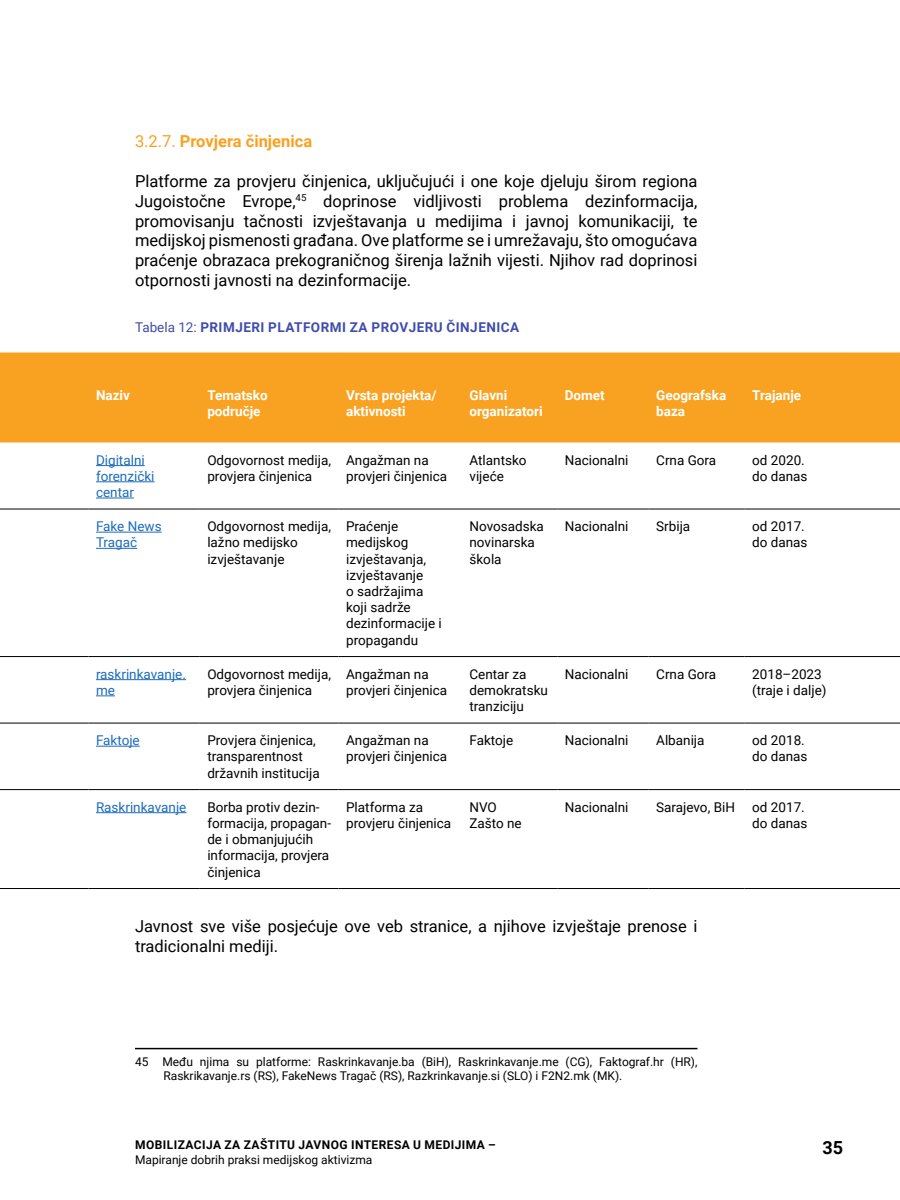
<style>
.page{position:relative;width:900px;height:1200px;background:#fff}
.page>*{position:absolute;margin:0;border:0;box-sizing:border-box;transform-origin:0 0}
.t1{font:700 18px "Roboto";color:#000}
.body{font:16.5px/19.8px "Roboto";color:#000;text-align:justify}
.subtitle_1_1{font:700 16.5px "Roboto";color:#f9a221}
.Table_body{font:13.5px/16.2px "Roboto";color:#000}
.Table_body-2{font:700 13.5px/16.2px "Roboto";color:#fff}
.Table_body-3{font:13.5px/16.2px "Roboto";color:#1c6bbc}
.Table_body-4{font:700 13.5px "Roboto";letter-spacing:.035em;color:#3f4dab}
.footnote{font:12px/14.4px "Roboto";color:#000}
.t2{font:700 12px "Roboto";letter-spacing:.035em;color:#000}
.s1{font-weight:400}
</style>
<div class="page">
<hr style="left:135px;top:1048px;width:563px;height:1px;background:#000">
<div style="left:0;top:352px;width:900px;height:90px;background:#f9a221"></div>
<hr style="left:0;top:509px;width:88px;height:1px;background:#000">
<hr style="left:88px;top:509px;width:112px;height:1px;background:#000">
<hr style="left:200px;top:509px;width:139px;height:1px;background:#000">
<hr style="left:339px;top:509px;width:123px;height:1px;background:#000">
<hr style="left:462px;top:509px;width:95px;height:1px;background:#000">
<hr style="left:557px;top:509px;width:92px;height:1px;background:#000">
<hr style="left:649px;top:509px;width:96px;height:1px;background:#000">
<hr style="left:745px;top:509px;width:98px;height:1px;background:#000">
<hr style="left:843px;top:509px;width:57px;height:1px;background:#000">
<hr style="left:0;top:656px;width:88px;height:1px;background:#000">
<hr style="left:88px;top:656px;width:112px;height:1px;background:#000">
<hr style="left:200px;top:656px;width:139px;height:1px;background:#000">
<hr style="left:339px;top:656px;width:123px;height:1px;background:#000">
<hr style="left:462px;top:656px;width:95px;height:1px;background:#000">
<hr style="left:557px;top:656px;width:92px;height:1px;background:#000">
<hr style="left:649px;top:656px;width:96px;height:1px;background:#000">
<hr style="left:745px;top:656px;width:98px;height:1px;background:#000">
<hr style="left:843px;top:656px;width:57px;height:1px;background:#000">
<hr style="left:0;top:723px;width:88px;height:1px;background:#000">
<hr style="left:88px;top:723px;width:112px;height:1px;background:#000">
<hr style="left:200px;top:723px;width:139px;height:1px;background:#000">
<hr style="left:339px;top:723px;width:123px;height:1px;background:#000">
<hr style="left:462px;top:723px;width:95px;height:1px;background:#000">
<hr style="left:557px;top:723px;width:92px;height:1px;background:#000">
<hr style="left:649px;top:723px;width:96px;height:1px;background:#000">
<hr style="left:745px;top:723px;width:98px;height:1px;background:#000">
<hr style="left:843px;top:723px;width:57px;height:1px;background:#000">
<hr style="left:0;top:789px;width:88px;height:1px;background:#000">
<hr style="left:88px;top:789px;width:112px;height:1px;background:#000">
<hr style="left:200px;top:789px;width:139px;height:1px;background:#000">
<hr style="left:339px;top:789px;width:123px;height:1px;background:#000">
<hr style="left:462px;top:789px;width:95px;height:1px;background:#000">
<hr style="left:557px;top:789px;width:92px;height:1px;background:#000">
<hr style="left:649px;top:789px;width:96px;height:1px;background:#000">
<hr style="left:745px;top:789px;width:98px;height:1px;background:#000">
<hr style="left:843px;top:789px;width:57px;height:1px;background:#000">
<hr style="left:0;top:888px;width:88px;height:1px;background:#000">
<hr style="left:88px;top:888px;width:112px;height:1px;background:#000">
<hr style="left:200px;top:888px;width:139px;height:1px;background:#000">
<hr style="left:339px;top:888px;width:123px;height:1px;background:#000">
<hr style="left:462px;top:888px;width:95px;height:1px;background:#000">
<hr style="left:557px;top:888px;width:92px;height:1px;background:#000">
<hr style="left:649px;top:888px;width:96px;height:1px;background:#000">
<hr style="left:745px;top:888px;width:98px;height:1px;background:#000">
<hr style="left:843px;top:888px;width:57px;height:1px;background:#000">
<hr style="left:96px;top:465px;width:49px;height:1px;background:#1c6bbc">
<hr style="left:96px;top:481px;width:59px;height:1px;background:#1c6bbc">
<hr style="left:96px;top:498px;width:38px;height:1px;background:#1c6bbc">
<hr style="left:96px;top:532px;width:66px;height:1px;background:#1c6bbc">
<hr style="left:96px;top:548px;width:41px;height:1px;background:#1c6bbc">
<hr style="left:96px;top:679px;width:90px;height:1px;background:#1c6bbc">
<svg style="left:96px;top:696px;width:19px;height:1px"></svg>
<hr style="left:96px;top:746px;width:44px;height:1px;background:#1c6bbc">
<hr style="left:96px;top:812px;width:90px;height:1px;background:#1c6bbc">
<p class="subtitle_1_1" style="left:135px;top:130px;width:179px"><span class="s1">3.2.7.</span> Provjera činjenica</p>
<p class="body" style="left:135px;top:171px;width:564px">Platforme za provjeru činjenica, uključujući i one koje djeluju širom regiona Jugoistočne Evrope,<sup>45</sup> doprinose vidljivosti problema dezinformacija, promovisanju tačnosti izvještavanja u medijima i javnoj komunikaciji, te medijskoj pismenosti građana. Ove platforme se i umrežavaju, što omogućava praćenje obrazaca prekograničnog širenja lažnih vijesti. Njihov rad doprinosi otpornosti javnosti na dezinformacije.</p>
<p class="Table_body-4" style="left:135px;top:318px;width:386px"><span class="s1">Tabela 12:</span> PRIMJERI PLATFORMI ZA PROVJERU ČINJENICA</p>
<p class="Table_body-2" style="left:96px;top:386px;width:36px">Naziv</p>
<p class="Table_body-2" style="left:207px;top:386px;width:62px">Tematsko</p>
<p class="Table_body-2" style="left:207px;top:402px;width:55px">područje</p>
<p class="Table_body-2" style="left:346px;top:386px;width:92px">Vrsta projekta/ aktivnosti</p>
<p class="Table_body-2" style="left:470px;top:386px;width:75px">Glavni organizatori</p>
<p class="Table_body-2" style="left:565px;top:386px;width:41px">Domet</p>
<p class="Table_body-2" style="left:656px;top:386px;width:72px">Geografska baza</p>
<p class="Table_body-2" style="left:752px;top:386px;width:51px">Trajanje</p>
<p class="Table_body-3" style="left:96px;top:451px;width:50px">Digitalni</p>
<p class="Table_body-3" style="left:96px;top:467px;width:60px">forenzički</p>
<p class="Table_body-3" style="left:96px;top:484px;width:39px">centar</p>
<p class="Table_body" style="left:207px;top:451px;width:125px">Odgovornost medija, provjera činjenica</p>
<p class="Table_body" style="left:346px;top:451px;width:103px">Angažman na provjeri činjenica</p>
<p class="Table_body" style="left:470px;top:451px;width:59px">Atlantsko vijeće</p>
<p class="Table_body" style="left:565px;top:451px;width:65px">Nacionalni</p>
<p class="Table_body" style="left:656px;top:451px;width:62px">Crna Gora</p>
<p class="Table_body" style="left:752px;top:451px;width:54px">od 2020.</p>
<p class="Table_body" style="left:752px;top:467px;width:57px">do danas</p>
<p class="Table_body-3" style="left:96px;top:518px;width:67px">Fake News<br>Tragač</p>
<p class="Table_body" style="left:207px;top:518px;width:125px">Odgovornost medija, lažno medijsko izvještavanje</p>
<p class="Table_body" style="left:346px;top:518px;width:54px">Praćenje</p>
<p class="Table_body" style="left:346px;top:534px;width:64px">medijskog</p>
<p class="Table_body" style="left:346px;top:550px;width:81px">izvještavanja,</p>
<p class="Table_body" style="left:346px;top:566px;width:79px">izvještavanje</p>
<p class="Table_body" style="left:346px;top:583px;width:79px">o sadržajima</p>
<p class="Table_body" style="left:346px;top:599px;width:66px">koji sadrže</p>
<p class="Table_body" style="left:346px;top:615px;width:97px">dezinformacije i</p>
<p class="Table_body" style="left:346px;top:631px;width:74px">propagandu</p>
<p class="Table_body" style="left:470px;top:518px;width:76px">Novosadska novinarska škola</p>
<p class="Table_body" style="left:565px;top:518px;width:65px">Nacionalni</p>
<p class="Table_body" style="left:656px;top:518px;width:35px">Srbija</p>
<p class="Table_body" style="left:752px;top:518px;width:54px">od 2017.</p>
<p class="Table_body" style="left:752px;top:534px;width:57px">do danas</p>
<p class="Table_body-3" style="left:96px;top:665px;width:91px">raskrinkavanje. me</p>
<p class="Table_body" style="left:207px;top:665px;width:125px">Odgovornost medija, provjera činjenica</p>
<p class="Table_body" style="left:346px;top:665px;width:103px">Angažman na provjeri činjenica</p>
<p class="Table_body" style="left:470px;top:665px;width:80px">Centar za demokratsku tranziciju</p>
<p class="Table_body" style="left:565px;top:665px;width:65px">Nacionalni</p>
<p class="Table_body" style="left:656px;top:665px;width:62px">Crna Gora</p>
<p class="Table_body" style="left:752px;top:665px;width:76px">2018–2023 (traje i dalje)</p>
<p class="Table_body-3" style="left:96px;top:732px;width:45px">Faktoje</p>
<p class="Table_body" style="left:207px;top:732px;width:114px">Provjera činjenica, transparentnost državnih institucija</p>
<p class="Table_body" style="left:346px;top:732px;width:103px">Angažman na provjeri činjenica</p>
<p class="Table_body" style="left:470px;top:732px;width:45px">Faktoje</p>
<p class="Table_body" style="left:565px;top:732px;width:65px">Nacionalni</p>
<p class="Table_body" style="left:656px;top:732px;width:50px">Albanija</p>
<p class="Table_body" style="left:752px;top:732px;width:54px">od 2018.</p>
<p class="Table_body" style="left:752px;top:748px;width:57px">do danas</p>
<p class="Table_body-3" style="left:96px;top:798px;width:92px">Raskrinkavanje</p>
<p class="Table_body" style="left:207px;top:798px;width:125px">Borba protiv dezin&shy;formacija, propagan&shy;de i obmanjujućih informacija, provjera činjenica</p>
<p class="Table_body" style="left:346px;top:798px;width:107px">Platforma za provjeru činjenica</p>
<p class="Table_body" style="left:470px;top:798px;width:29px">NVO</p>
<p class="Table_body" style="left:470px;top:815px;width:54px">Zašto ne</p>
<p class="Table_body" style="left:565px;top:798px;width:65px">Nacionalni</p>
<p class="Table_body" style="left:656px;top:798px;width:80px">Sarajevo, BiH</p>
<p class="Table_body" style="left:752px;top:798px;width:54px">od 2017.</p>
<p class="Table_body" style="left:752px;top:815px;width:57px">do danas</p>
<p class="body" style="left:135px;top:916px;width:564px">Javnost sve više posjećuje ove veb stranice, a njihove izvještaje prenose i tradicionalni mediji.</p>
<p class="footnote" style="left:163px;top:1054px;width:536px;text-indent:-28px">45 Među njima su platforme: Raskrinkavanje.ba (BiH), Raskrinkavanje.me (CG), Faktograf.hr (HR),<br>Raskrikavanje.rs (RS), FakeNews Tragač (RS), Razkrinkavanje.si (SLO) i F2N2.mk (MK).</p>
<p class="t2" style="left:135px;top:1137px;width:362px">MOBILIZACIJA ZA ZAŠTITU JAVNOG INTERESA U MEDIJIMA –</p>
<p class="footnote" style="left:135px;top:1152px;width:239px">Mapiranje dobrih praksi medijskog aktivizma</p>
<h1 class="t1" style="left:822px;top:1134px;width:22px">35</h1>
</div>
